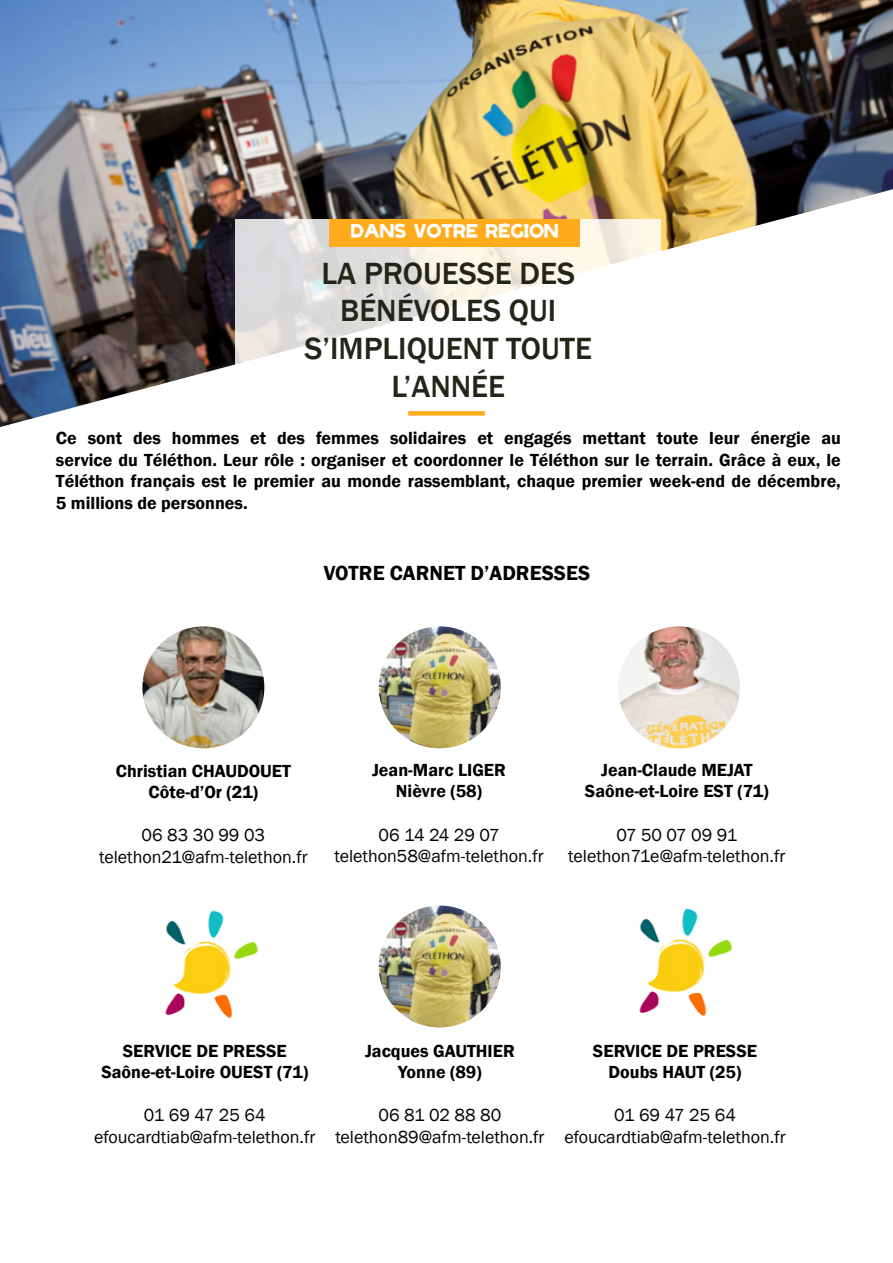
<style>
.page{position:relative;width:893px;height:1263px;background:#fff}
.page>*{position:absolute;margin:0;border:0;box-sizing:border-box;transform-origin:0 0}
.t1{font:500 31.5px/37.8px "Franklin Gothic";color:#222517;text-align:center}
.t2{font:600 21px "Franklin Gothic";color:#000}
.t3{font:600 18px/21.6px "Franklin Gothic";color:#000;text-align:center}
.t4{font:18px/21.6px "Franklin Gothic";color:#000;text-align:center}
.t5{font:700 15px "AFM Telethon";color:#fff}
</style>
<div class="page">
<img style="left:0;top:0;width:893px;height:427px">
<svg style="left:236px;top:219px;width:425px;height:200px"></svg>
<div style="left:329px;top:219px;width:251px;height:28px;background:#ffab1c"></div>
<div style="left:408px;top:411px;width:77px;height:5px;background:#ffab1c"></div>
<img style="left:618px;top:626px;width:122px;height:122px;border-radius:61px">
<img style="left:142px;top:626px;width:122px;height:122px;border-radius:61px">
<img style="left:379px;top:626px;width:122px;height:122px;border-radius:61px">
<img style="left:165px;top:910px;width:93px;height:109px">
<img style="left:379px;top:905px;width:122px;height:122px;border-radius:61px">
<img style="left:639px;top:908px;width:93px;height:109px">
<p class="t5" style="left:351px;top:225px;width:209px">DANS VOTRE RÉGION</p>
<h1 class="t1" style="left:304px;top:255px;width:289px">LA PROUESSE DES<br>BÉNÉVOLES QUI<br>S’IMPLIQUENT TOUTE<br>L’ANNÉE</h1>
<p class="t3" style="left:56px;top:428px;width:786px;text-align:justify">Ce sont des hommes et des femmes solidaires et engagés mettant toute leur énergie au service du Téléthon. Leur rôle : organiser et coordonner le Téléthon sur le terrain. Grâce à eux, le Téléthon français est le premier au monde rassemblant, chaque premier week-end de décembre, 5 millions de personnes.</p>
<p class="t2" style="left:324px;top:560px;width:268px">VOTRE CARNET D’ADRESSES</p>
<p class="t3" style="left:116px;top:760px;width:177px">Christian CHAUDOUET<br>Côte-d’Or (21)</p>
<p class="t4" style="left:99px;top:825px;width:210px">06 83 30 99 03 telethon21@afm-telethon.fr</p>
<p class="t3" style="left:372px;top:759px;width:135px">Jean-Marc LIGER<br>Nièvre (58)</p>
<p class="t4" style="left:334px;top:824px;width:211px">06 14 24 29 07 telethon58@afm-telethon.fr</p>
<p class="t3" style="left:585px;top:759px;width:185px">Jean-Claude MEJAT<br>Saône-et-Loire EST (71)</p>
<p class="t4" style="left:568px;top:824px;width:219px">07 50 07 09 91 telethon71e@afm-telethon.fr</p>
<p class="t3" style="left:101px;top:1040px;width:208px">SERVICE DE PRESSE<br>Saône-et-Loire OUEST (71)</p>
<p class="t4" style="left:94px;top:1105px;width:223px">01 69 47 25 64 efoucardtiab@afm-telethon.fr</p>
<p class="t3" style="left:365px;top:1040px;width:151px">Jacques GAUTHIER<br>Yonne (89)</p>
<p class="t4" style="left:335px;top:1105px;width:211px">06 81 02 88 80 telethon89@afm-telethon.fr</p>
<p class="t3" style="left:593px;top:1040px;width:166px">SERVICE DE PRESSE<br>Doubs HAUT (25)</p>
<p class="t4" style="left:564px;top:1105px;width:223px">01 69 47 25 64 efoucardtiab@afm-telethon.fr</p>
</div>
